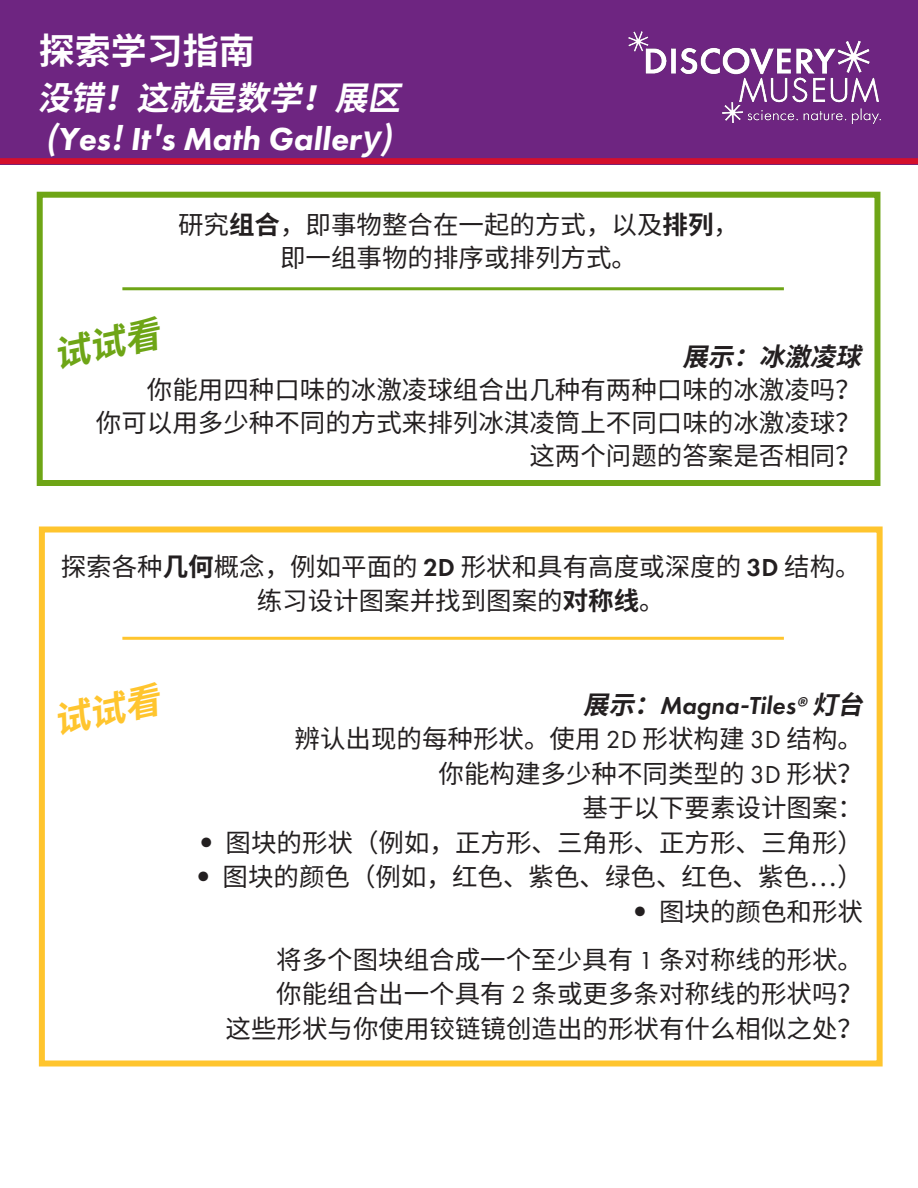
<style>
.page{position:relative;width:918px;height:1188px;background:#fff}
.page>*{position:absolute;margin:0;border:0;box-sizing:border-box;transform-origin:0 0}
.t1{font:700 36px "Noto Sans SC";color:#fff}
.t2{font:italic 700 33px/39.6px "Noto Sans SC";color:#fff}
.t3{font:25.5px/34.5px "Noto Sans SC";color:#231f20;text-align:right}
.t4{font:italic 600 25.5px "Futura PT";color:#231f20}
.t5{font:italic 700 25.5px "Noto Sans SC";color:#231f20}
.s1{font-family:"Futura PT";font-weight:800}
.s2{font-weight:700}
.s3{font-family:"Futura PT";font-weight:600}
.s4{font-family:"Noto Sans SC";font-weight:700}
.s5{font-family:"Noto Sans SC";font-weight:700;font-size:21px}
.s6{font-family:"Futura PT"}
.s7{font-family:"Futura";font-weight:300}
</style>
<div class="page">
<div style="left:39px;top:526px;width:844px;height:540px;border:6px solid #ffc52e"></div>
<div style="left:0;top:0;width:918px;height:164px;background:#6e2581"></div>
<img style="left:628px;top:31px;width:253px;height:93px">
<div style="left:0;top:158px;width:918px;height:6px;background:#d40f2c"></div>
<div style="left:37px;top:192px;width:843px;height:294px;border:6px solid #6ea516"></div>
<hr style="left:122px;top:287px;width:662px;height:3px;background:#6ea516">
<hr style="left:122px;top:637px;width:662px;height:3px;background:#ffc52e">
<p class="t1" style="left:39px;top:30px;width:217px">探索学习指南</p>
<p class="t2" style="left:38px;top:79px;width:381px">没错！这就是数学！展区(<span class="s1">Yes</span>!<span class="s1">It</span>'<span class="s1">s Math Galler</span>y)</p>
<p class="t3" style="left:178px;top:208px;width:563px;line-height:33px;text-align:center">研究<span class="s2">组合</span>，即事物整合在一起的方式，以及<span class="s2">排列</span>，即一组事物的排序或排列方式。</p>
<p class="t5" style="left:682px;top:342px;width:193px">展示：冰激凌球</p>
<p class="t3" style="left:96px;top:373px;width:766px;line-height:33px">你能用四种口味的冰激凌球组合出几种有两种口味的冰激凌吗？<br>你可以用多少种不同的方式来排列冰淇凌筒上不同口味的冰激凌球？这两个问题的答案是否相同？</p>
<p class="t3" style="left:61px;top:550px;width:801px;text-align:center">探索各种<span class="s2">几何</span>概念，例如平面的 <span class="s3">2D</span> 形状和具有高度或深度的 <span class="s3">3D</span> 结构。练习设计图案并找到图案的<span class="s2">对称线</span>。</p>
<p class="t4" style="left:583px;top:689px;width:294px"><span class="s4">展示：</span>Magna<span class="s4">-</span>Tiles<span class="s5">®</span><span class="s4">灯台</span></p>
<p class="t3" style="left:295px;top:722px;width:570px">辨认出现的每种形状。使用 <span class="s6">2D</span> 形状构建 <span class="s6">3D</span> 结构。你能构建多少种不同类型的 <span class="s6">3D</span> 形状？</p>
<p class="t3" style="left:583px;top:791px;width:282px">基于以下要素设计图案：</p>
<p class="t3" style="left:199px;top:826px;width:666px"><span class="s7">•</span> 图块的形状（例如，正方形、三角形、正方形、三角形）</p>
<p class="t3" style="left:196px;top:860px;width:669px"><span class="s7">•</span> 图块的颜色（例如，红色、紫色、绿色、红色、紫色…）</p>
<p class="t3" style="left:632px;top:895px;width:233px"><span class="s7">•</span> 图块的颜色和形状</p>
<p class="t3" style="left:226px;top:943px;width:639px">将多个图块组合成一个至少具有 <span class="s6">1</span> 条对称线的形状。<br>你能组合出一个具有 <span class="s6">2</span> 条或更多条对称线的形状吗？<br>这些形状与你使用铰链镜创造出的形状有什么相似之处？</p>
</div>
